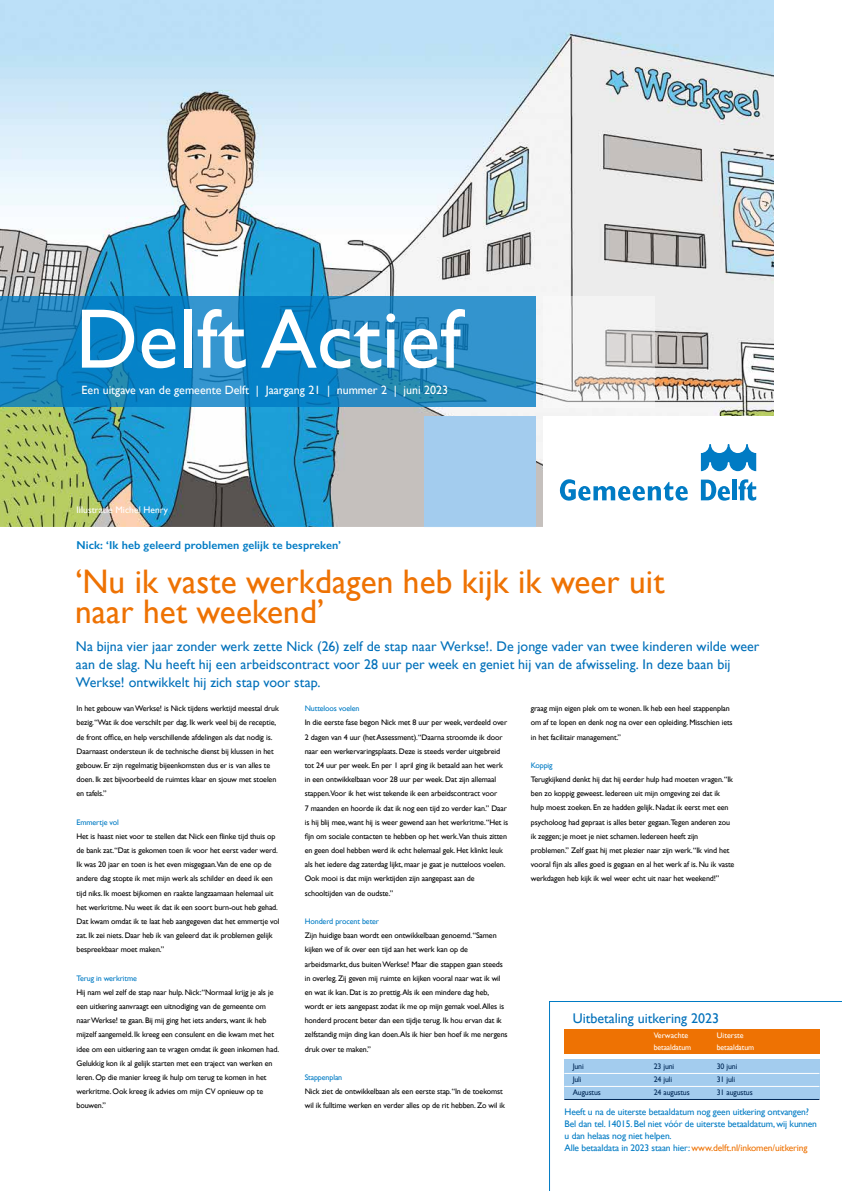
<style>
.page{position:relative;width:842px;height:1191px;background:#fff}
.page>*{position:absolute;margin:0;border:0;box-sizing:border-box;transform-origin:0 0}
.t1{font:85px "Gill Sans";letter-spacing:.005em;color:#fff}
.t2{font:34px/30px "Gill Sans";letter-spacing:.005em;color:#ee7203}
.t3{font:14px/18px "Gill Sans";color:#0070ba}
.t4{font:12px "Gill Sans";color:#fff}
.t5{font:600 11.5px "Gill Sans";letter-spacing:.005em;color:#007bc4}
.t6{font:9.5px/12px "Gill Sans";letter-spacing:-.015em;color:#007bc4}
.t7{font:9.5px "Gill Sans";letter-spacing:.005em;color:#fff}
.t8{font:8px/14.2px "Gill Sans";letter-spacing:-.015em;color:#000}
.t9{font:8px "Gill Sans";letter-spacing:-.015em;color:#007bc4}
.t10{font:8px "Gill Sans";letter-spacing:-.015em;color:#002856}
.t11{font:8px "Gill Sans";letter-spacing:-.015em;color:#fff}
.t12{font:8px "Gill Sans";letter-spacing:.005em;color:#fff}
.s1{color:#ee7203}
</style>
<div class="page">
<svg style="left:549px;top:1001px;width:293px;height:190px"></svg>
<img style="left:0;top:0;width:773px;height:527px">
<div style="left:544px;top:416px;width:264px;height:119px;background:#fff"></div>
<svg style="left:0;top:296px;width:536px;height:111px;background:#1b87c4"></svg>
<svg style="left:544px;top:296px;width:111px;height:111px;fill:#f3f3f3"></svg>
<div style="left:424px;top:416px;width:111px;height:111px;background:#a3ccee"></div>
<svg style="left:701px;top:444px;width:55px;height:27px"></svg>
<svg style="left:701px;top:479px;width:29px;height:21px"></svg>
<hr style="left:732px;top:479px;width:4px;height:21px;background:#007bc4">
<svg style="left:738px;top:479px;width:18px;height:21px"></svg>
<svg style="left:560px;top:479px;width:128px;height:21px"></svg>
<div style="left:564px;top:1059px;width:255px;height:40px;background:#a3ccee"></div>
<div style="left:564px;top:1029px;width:255px;height:24px;background:#ee7203"></div>
<hr style="left:564px;top:1073px;width:255px;height:1px;background:#fff">
<hr style="left:564px;top:1086px;width:255px;height:1px;background:#fff">
<hr style="left:564px;top:1099px;width:255px;height:1px;background:#002856">
<h1 class="t1" style="left:76px;top:289px;width:387px">Delft Actief</h1>
<h3 class="t4" style="left:82px;top:382px;width:368px">Een uitgave van de gemeente Delft | Jaargang 21 | nummer 2 | juni 2023</h3>
<p class="t7" style="left:77px;top:504px;width:93px">Illustratie Michel Henry</p>
<h3 class="t5" style="left:77px;top:538px;width:266px">Nick: ‘Ik heb geleerd problemen gelijk te bespreken’</h3>
<h2 class="t2" style="left:75px;top:566px;width:591px">‘Nu ik vaste werkdagen heb kijk ik weer uit naar het weekend’</h2>
<p class="t3" style="left:76px;top:637px;width:685px">Na bijna vier jaar zonder werk zette Nick (26) zelf de stap naar Werkse!. De jonge vader van twee kinderen wilde weer aan de slag. Nu heeft hij een arbeidscontract voor 28 uur per week en geniet hij van de afwisseling. In deze baan bij<br>Werkse! ontwikkelt hij zich stap voor stap.</p>
<p class="t8" style="left:77px;top:701px;width:204px">In het gebouw van Werkse! is Nick tijdens werktijd meestal druk bezig.“Wat ik doe verschilt per dag. Ik werk veel bij de receptie, de front office, en help verschillende afdelingen als dat nodig is.<br>Daarnaast ondersteun ik de technische dienst bij klussen in het gebouw. Er zijn regelmatig bijeenkomsten dus er is van alles te doen. Ik zet bijvoorbeeld de ruimtes klaar en sjouw met stoelen en tafels.”</p>
<p class="t9" style="left:77px;top:817px;width:44px">Emmertje vol</p>
<p class="t8" style="left:77px;top:829px;width:205px">Het is haast niet voor te stellen dat Nick een flinke tijd thuis op de bank zat.“Dat is gekomen toen ik voor het eerst vader werd.<br>Ik was 20 jaar en toen is het even misgegaan.Van de ene op de andere dag stopte ik met mijn werk als schilder en deed ik een tijd niks. Ik moest bijkomen en raakte langzaamaan helemaal uit het werkritme. Nu weet ik dat ik een soort burn-out heb gehad.<br>Dat kwam omdat ik te laat heb aangegeven dat het emmertje vol zat. Ik zei niets. Daar heb ik van geleerd dat ik problemen gelijk bespreekbaar moet maken.”</p>
<p class="t9" style="left:77px;top:973px;width:62px">Terug in werkritme</p>
<p class="t8" style="left:77px;top:985px;width:204px">Hij nam wel zelf de stap naar hulp. Nick:“Normaal krijg je als je een uitkering aanvraagt een uitnodiging van de gemeente om naar Werkse! te gaan. Bij mij ging het iets anders, want ik heb mijzelf aangemeld. Ik kreeg een consulent en die kwam met het idee om een uitkering aan te vragen omdat ik geen inkomen had.<br>Gelukkig kon ik al gelijk starten met een traject van werken en leren. Op die manier kreeg ik hulp om terug te komen in het werkritme. Ook kreeg ik advies om mijn CV opnieuw op te bouwen.”</p>
<p class="t8" style="left:531px;top:701px;width:203px">graag mijn eigen plek om te wonen. Ik heb een heel stappenplan om af te lopen en denk nog na over een opleiding. Misschien iets in het facilitair management.”</p>
<p class="t9" style="left:531px;top:760px;width:23px">Koppig</p>
<p class="t8" style="left:531px;top:772px;width:205px">Terugkijkend denkt hij dat hij eerder hulp had moeten vragen.“Ik ben zo koppig geweest. Iedereen uit mijn omgeving zei dat ik hulp moest zoeken. En ze hadden gelijk. Nadat ik eerst met een psycholoog had gepraat is alles beter gegaan.Tegen anderen zou ik zeggen; je moet je niet schamen. Iedereen heeft zijn problemen.” Zelf gaat hij met plezier naar zijn werk.“Ik vind het vooral fijn als alles goed is gegaan en al het werk af is. Nu ik vaste werkdagen heb kijk ik wel weer echt uit naar het weekend!”</p>
<p class="t9" style="left:305px;top:704px;width:56px">Nutteloos voelen</p>
<p class="t8" style="left:305px;top:715px;width:205px">In die eerste fase begon Nick met 8 uur per week, verdeeld over 2 dagen van 4 uur (het Assessment).“Daarna stroomde ik door naar een werkervaringsplaats. Deze is steeds verder uitgebreid tot 24 uur per week. En per 1 april ging ik betaald aan het werk in een ontwikkelbaan voor 28 uur per week. Dat zijn allemaal stappen.Voor ik het wist tekende ik een arbeidscontract voor<br>7 maanden en hoorde ik dat ik nog een tijd zo verder kan.” Daar is hij blij mee, want hij is weer gewend aan het werkritme.“Het is fijn om sociale contacten te hebben op het werk.Van thuis zitten en geen doel hebben werd ik echt helemaal gek. Het klinkt leuk als het iedere dag zaterdag lijkt, maar je gaat je nutteloos voelen.<br>Ook mooi is dat mijn werktijden zijn aangepast aan de schooltijden van de oudste.”</p>
<p class="t9" style="left:305px;top:916px;width:76px">Honderd procent beter</p>
<p class="t8" style="left:305px;top:928px;width:204px">Zijn huidige baan wordt een ontwikkelbaan genoemd.“Samen kijken we of ik over een tijd aan het werk kan op de arbeidsmarkt, dus buiten Werkse! Maar die stappen gaan steeds in overleg. Zij geven mij ruimte en kijken vooral naar wat ik wil en wat ik kan. Dat is zo prettig.Als ik een mindere dag heb, wordt er iets aangepast zodat ik me op mijn gemak voel.Alles is honderd procent beter dan een tijdje terug. Ik hou ervan dat ik zelfstandig mijn ding kan doen.Als ik hier ben hoef ik me nergens druk over te maken.”</p>
<p class="t9" style="left:305px;top:1072px;width:39px">Stappenplan</p>
<p class="t8" style="left:305px;top:1084px;width:202px">Nick ziet de ontwikkelbaan als een eerste stap.“In de toekomst wil ik fulltime werken en verder alles op de rit hebben. Zo wil ik</p>
<h3 class="t3" style="left:573px;top:1009px;width:148px">Uitbetaling uitkering 2023</h3>
<p class="t12" style="left:654px;top:1030px;width:36px">Verwachte</p>
<p class="t12" style="left:717px;top:1030px;width:28px">Uiterste</p>
<p class="t11" style="left:654px;top:1042px;width:39px">betaaldatum</p>
<p class="t11" style="left:717px;top:1042px;width:39px">betaaldatum</p>
<p class="t10" style="left:573px;top:1061px;width:12px">Juni</p>
<p class="t10" style="left:654px;top:1061px;width:22px">23 juni</p>
<p class="t10" style="left:717px;top:1061px;width:22px">30 juni</p>
<p class="t10" style="left:573px;top:1074px;width:10px">Juli</p>
<p class="t10" style="left:654px;top:1074px;width:20px">24 juli</p>
<p class="t10" style="left:717px;top:1074px;width:20px">31 juli</p>
<p class="t10" style="left:573px;top:1087px;width:30px">Augustus</p>
<p class="t10" style="left:654px;top:1087px;width:37px">24 augustus</p>
<p class="t10" style="left:717px;top:1087px;width:37px">31 augustus</p>
<p class="t6" style="left:564px;top:1105px;width:254px">Heeft u na de uiterste betaaldatum nog geen uitkering ontvangen?<br>Bel dan tel. 14015. Bel niet vóór de uiterste betaaldatum, wij kunnen u dan helaas nog niet helpen.<br>Alle betaaldata in 2023 staan hier: <span class="s1">www.delft.nl/inkomen/uitkering</span></p>
</div>
